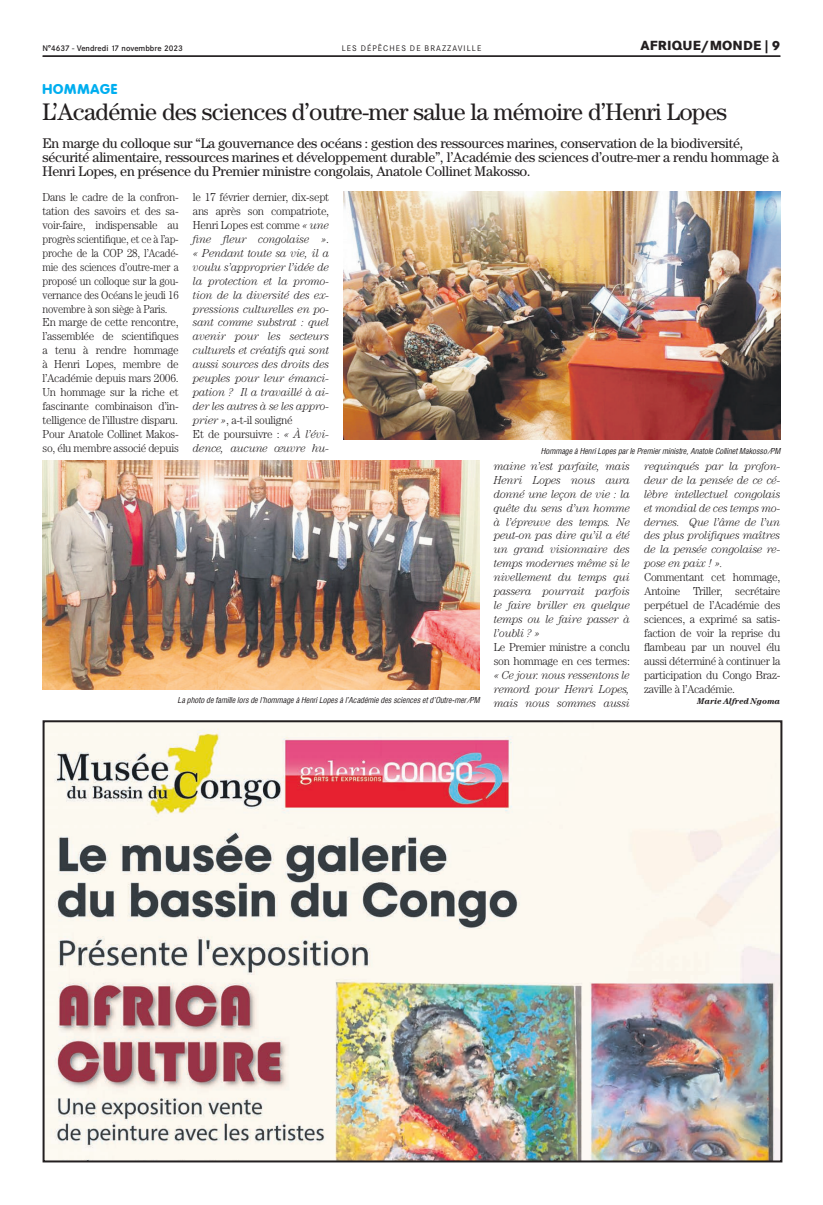
<style>
.page{position:relative;width:823px;height:1205px;background:#fff}
.page>*{position:absolute;margin:0;border:0;box-sizing:border-box;transform-origin:0 0}
.t1{font:24px "Century";letter-spacing:-.025em;color:#231f20}
.t2{font:14px/14px "Century";letter-spacing:-.02em;color:#231f20}
.t3{font:800 14px "Corporate Rounded";letter-spacing:.06em;color:#00aeef}
.t4{font:800 13px "Corporate SBQ";letter-spacing:.01em;color:#231f20}
.t5{font:italic 300 11.6px/13.9px "Century";letter-spacing:-.025em;color:#231f20;text-align:justify;scale:.96 1}
.t6{font:300 11.6px/13.9px "Century";letter-spacing:-.025em;color:#231f20;scale:.96 1}
.t7{font:italic 700 8.5px "Century";color:#231f20}
.t8{font:italic 8px "Corporate Condensed";color:#231f20}
.t9{font:500 8px "Corporate SBQ";color:#231f20}
.t10{font:8px "Corporate SBQ";letter-spacing:.135em;color:#231f20}
.s1{font-style:normal}
</style>
<div class="page">
<hr style="left:43px;top:56px;width:737px;height:1px;background:#231f20">
<img style="left:46px;top:723px;width:733px;height:436px">
<div style="left:43px;top:720px;width:739px;height:442px;border:2px solid #231f20"></div>
<img style="left:343px;top:192px;width:437px;height:247px">
<img style="left:43px;top:461px;width:436px;height:229px">
<p class="t9" style="left:43px;top:43px;width:142px">N°4637 - Vendredi 17 novembbre 2023</p>
<p class="t10" style="left:341px;top:43px;width:141px">LES DÉPÊCHES DE BRAZZAVILLE</p>
<p class="t4" style="left:640px;top:37px;width:141px">AFRIQUE/MONDE | 9</p>
<p class="t3" style="left:43px;top:81px;width:76px">HOMMAGE</p>
<h1 class="t1" style="left:43px;top:98px;width:685px">L’Académie des sciences d’outre-mer salue la mémoire d’Henri Lopes</h1>
<p class="t2" style="left:43px;top:136px;width:737px">En marge du colloque sur “La gouvernance des océans : gestion des ressources marines, conservation de la biodiversité, sécurité alimentaire, ressources marines et développement durable”, l’Académie des sciences d’outre-mer a rendu hommage à<br>Henri Lopes, en présence du Premier ministre congolais, Anatole Collinet Makosso.</p>
<p class="t6" style="left:43px;top:190px;width:143px">Dans le cadre de la confron&shy;tation des savoirs et des sa&shy;voir-faire, indispensable au progrès scientifique, et ce à l’ap&shy;proche de la COP 28, l’Acadé&shy;mie des sciences d’outre-mer a proposé un colloque sur la gou&shy;vernance des Océans le jeudi 16 novembre à son siège à Paris.<br>En marge de cette rencontre, l’assemblée de scientifiques a tenu à rendre hommage à Henri Lopes, membre de l’Académie depuis mars 2006.<br>Un hommage sur la riche et fascinante combinaison d’in&shy;telligence de l’illustre disparu.<br>Pour Anatole Collinet Makos&shy;so, élu membre associé depuis</p>
<p class="t5" style="left:193px;top:190px;width:143px;text-align:left"><span class="s1">le 17 février dernier, dix-sept ans après son compatriote,<br>Henri Lopes est comme</span> « une fine fleur congolaise »<span class="s1">. </span>« Pendant toute sa vie, il a voulu s’approprier l’idée de la protection et la promo&shy;tion de la diversité des ex&shy;pressions culturelles en po&shy;sant comme substrat : quel avenir pour les secteurs culturels et créatifs qui sont aussi sources des droits des peuples pour leur émanci&shy;pation ? Il a travaillé à ai&shy;der les autres à se les appro&shy;prier »<span class="s1">, a-t-il souligné<br>Et de poursuivre :</span> « À l’évi&shy;dence, aucune œuvre hu-</p>
<p class="t8" style="left:177px;top:695px;width:303px">La photo de famille lors de l’hommage à Henri Lopes à l’Académie des sciences et d’Outre-mer /PM</p>
<p class="t8" style="left:540px;top:446px;width:241px">Hommage à Henri Lopes par le Premier ministre, Anatole Collinet Makosso /PM</p>
<p class="t5" style="left:493px;top:459px;width:143px">maine n’est parfaite, mais Henri Lopes nous aura donné une leçon de vie : la quête du sens d’un homme à l’épreuve des temps. Ne peut-on pas dire qu’il a été un grand visionnaire des temps modernes même si le nivellement du temps qui passera pourrait parfois le faire briller en quelque temps ou le faire passer à l’oubli ? »</p>
<p class="t6" style="left:493px;top:640px;width:143px">Le Premier ministre a conclu son hommage en ces termes:</p>
<p class="t5" style="left:493px;top:668px;width:143px">« Ce jour. nous ressentons le remord pour Henri Lopes, mais nous sommes aussi</p>
<p class="t5" style="left:643px;top:459px;width:143px">requinqués par la profon&shy;deur de la pensée de ce cé&shy;lèbre intellectuel congolais et mondial de ces temps mo&shy;dernes. Que l’âme de l’un des plus prolifiques maîtres de la pensée congolaise re&shy;pose en paix ! ».</p>
<p class="t6" style="left:643px;top:570px;width:143px;text-align:justify">Commentant cet hommage, Antoine Triller, secrétaire perpétuel de l’Académie des sciences, a exprimé sa satis&shy;faction de voir la reprise du flambeau par un nouvel élu aussi déterminé à continuer la participation du Congo Braz&shy;zaville à l’Académie.</p>
<p class="t7" style="left:696px;top:696px;width:85px">Marie Alfred Ngoma</p>
</div>
